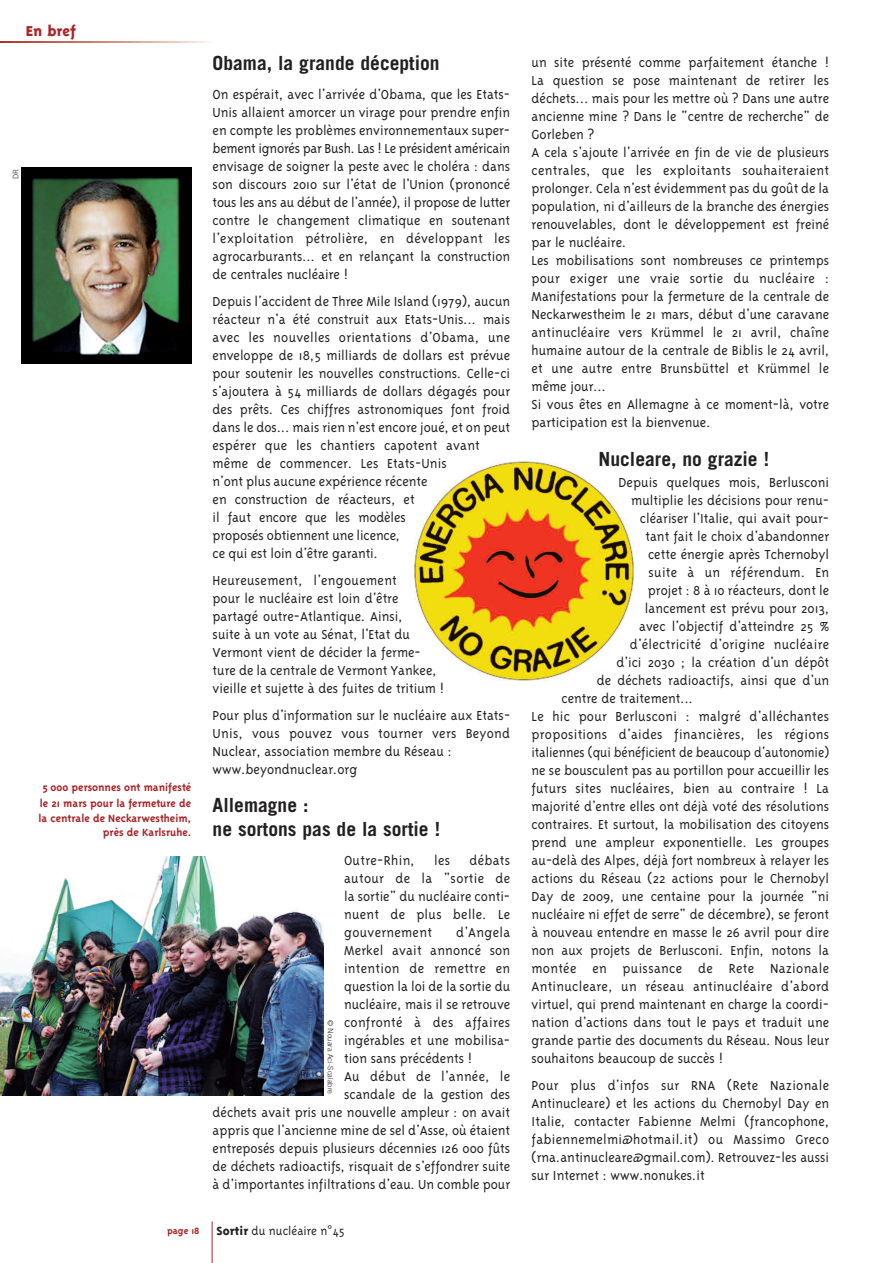
<style>
.page{position:relative;width:893px;height:1263px;background:#fff}
.page>*{position:absolute;margin:0;border:0;box-sizing:border-box;transform-origin:0 0}
.t1{font:700 19.5px/23.4px "Trade Gothic LT Std";color:#231f20}
.t2{font:800 16.5px "Triplex";color:#ab2428}
.t3{font:300 15px/18px "Triplex";color:#231f20}
.t4{font:300 15px "Triplex";letter-spacing:.02em;color:#231f20}
.t5{font:300 13.5px "Triplex";color:#231f20}
.t6{font:700 12px/15.9px "Triplex";color:#ab2428}
.t7{font:700 10.5px "Triplex";color:#ab2428}
.t8{font:300 7.5px "Trade Gothic LT Std";color:#231f20}
.s1{font-weight:800}
.s2{font-family:"Arial Narrow";font-weight:400}
</style>
<div class="page">
<svg style="left:0;top:41px;width:210px;height:2px"></svg>
<hr style="left:212px;top:1221px;width:1px;height:42px;background:#ab2428">
<img style="left:21px;top:168px;width:170px;height:196px">
<img style="left:414px;top:461px;width:220px;height:220px">
<img style="left:0;top:856px;width:324px;height:240px">
<p class="t2" style="left:26px;top:21px;width:52px">En bref</p>
<p class="t8" style="left:13px;top:179px;width:12px;rotate:-90deg">DR</p>
<p class="t6" style="left:40px;top:779px;width:153px">5 000 personnes ont manifesté le 21 mars pour la fermeture de</p>
<p class="t6" style="left:39px;top:810px;width:154px;line-height:14.4px;text-align:right">la centrale de Neckarwestheim, près de Karlsruhe.</p>
<h1 class="t1" style="left:213px;top:53px;width:228px">Obama, la grande déception</h1>
<p class="t3" style="left:213px;top:84px;width:299px;text-align:justify">On espérait, avec l'arrivée d'Obama, que les Etats-Unis allaient amorcer un virage pour prendre enfin en compte les problèmes environnementaux super&shy;bement ignorés par Bush. Las ! Le président américain envisage de soigner la peste avec le choléra : dans son discours 2010 sur l'état de l'Union (prononcé tous les ans au début de l'année), il propose de lutter contre le changement climatique en soutenant l'exploitation pétrolière, en développant les agrocarburants... et en relançant la construction de centrales nucléaire !</p>
<p class="t3" style="left:213px;top:291px;width:299px">Depuis l'accident de Three Mile Island (1979), aucun réacteur n'a été construit aux Etats-Unis... mais avec les nouvelles orientations d'Obama, une enveloppe de 18,5 milliards de dollars est prévue pour soutenir les nouvelles constructions. Celle-ci s'ajoutera à 54 milliards de dollars dégagés pour des prêts. Ces chiffres astronomiques font froid dans le dos... mais rien n'est encore joué, et on peut espérer que les chantiers capotent avant même de commencer. Les Etats-Unis<br>n'ont plus aucune expérience récente<br>en construction de réacteurs, et<br>il faut encore que les modèles<br>proposés obtiennent une licence,<br>ce qui est loin d'être garanti.</p>
<p class="t3" style="left:213px;top:570px;width:233px">Heureusement, l'engouement<br>pour le nucléaire est loin d'être partagé outre-Atlantique. Ainsi,<br>suite à un vote au Sénat, l'Etat du Vermont vient de décider la ferme&shy;ture de la centrale de Vermont Yankee, vieille et sujette à des fuites de tritium !</p>
<p class="t3" style="left:213px;top:705px;width:299px">Pour plus d'information sur le nucléaire aux Etats-Unis, vous pouvez vous tourner vers Beyond Nuclear, association membre du Réseau : www.beyondnuclear.org</p>
<h1 class="t1" style="left:213px;top:796px;width:229px">Allemagne :<br>ne sortons pas de la sortie !</h1>
<p class="t4" style="left:344px;top:850px;width:72px">Outre-Rhin,</p>
<p class="t3" style="left:434px;top:850px;width:18px">les</p>
<p class="t3" style="left:344px;top:850px;width:168px;text-align:justify;text-indent:125px">débats autour de la "sortie de la sortie" du nucléaire conti&shy;nuent de plus belle. Le gouvernement</p>
<p class="t3" style="left:456px;top:922px;width:56px">d'Angela</p>
<p class="t3" style="left:344px;top:940px;width:168px">Merkel avait annoncé son</p>
<p class="t4" style="left:344px;top:958px;width:168px">intention de remettre en</p>
<p class="t3" style="left:344px;top:976px;width:168px">question la loi de la sortie du</p>
<p class="t3" style="left:344px;top:994px;width:168px">nucléaire, mais il se retrouve</p>
<p class="t4" style="left:344px;top:1012px;width:168px">confronté à des affaires</p>
<p class="t3" style="left:344px;top:1030px;width:168px">ingérables et une mobilisa-</p>
<p class="t3" style="left:344px;top:1048px;width:130px">tion sans précédents !</p>
<p class="t4" style="left:344px;top:1066px;width:168px">Au début de l'année, le</p>
<p class="t3" style="left:344px;top:1084px;width:168px">scandale de la gestion des</p>
<p class="t3" style="left:213px;top:1102px;width:299px">déchets avait pris une nouvelle ampleur : on avait</p>
<p class="t3" style="left:213px;top:1120px;width:299px">appris que l'ancienne mine de sel d'Asse, où étaient</p>
<p class="t3" style="left:213px;top:1138px;width:299px">entreposés depuis plusieurs décennies 126 000 fûts</p>
<p class="t3" style="left:213px;top:1156px;width:299px">de déchets radioactifs, risquait de s'effondrer suite</p>
<p class="t3" style="left:213px;top:1174px;width:299px">à d'importantes infiltrations d'eau. Un comble pour</p>
<p class="t8" style="left:333px;top:1020px;width:75px;rotate:90deg">© Nouara Aci-Scalabre</p>
<p class="t7" style="left:167px;top:1224px;width:34px">page 18</p>
<p class="t5" style="left:217px;top:1222px;width:130px"><span class="s1">Sortir</span> du nucléaire n<span class="s2">°</span>45</p>
<p class="t3" style="left:531px;top:53px;width:299px">un site présenté comme parfaitement étanche !<br>La question se pose maintenant de retirer les déchets... mais pour les mettre où ? Dans une autre ancienne mine ? Dans le "centre de recherche" de Gorleben ?<br>A cela s'ajoute l'arrivée en fin de vie de plusieurs centrales, que les exploitants souhaiteraient prolonger. Cela n'est évidemment pas du goût de la population, ni d'ailleurs de la branche des énergies renouvelables, dont le développement est freiné par le nucléaire.<br>Les mobilisations sont nombreuses ce printemps pour exiger une vraie sortie du nucléaire :<br>Manifestations pour la fermeture de la centrale de Neckarwestheim le 21 mars, début d'une caravane antinucléaire vers Krümmel le 21 avril, chaîne humaine autour de la centrale de Biblis le 24 avril, et une autre entre Brunsbüttel et Krümmel le même jour...<br>Si vous êtes en Allemagne à ce moment-là, votre participation est la bienvenue.</p>
<h1 class="t1" style="left:598px;top:449px;width:172px">Nucleare, no grazie !</h1>
<p class="t3" style="left:619px;top:472px;width:212px">Depuis quelques mois, Berlusconi</p>
<p class="t3" style="left:631px;top:490px;width:199px">multiplie les décisions pour renu-</p>
<p class="t3" style="left:640px;top:508px;width:191px">cléariser l'Italie, qui avait pour-</p>
<p class="t3" style="left:645px;top:526px;width:185px">tant fait le choix d'abandonner</p>
<p class="t3" style="left:648px;top:544px;width:183px">cette énergie après Tchernobyl</p>
<p class="t4" style="left:648px;top:563px;width:182px">suite à un référendum. En</p>
<p class="t3" style="left:648px;top:580px;width:183px">projet : 8 à 10 réacteurs, dont le</p>
<p class="t3" style="left:645px;top:598px;width:186px">lancement est prévu pour 2013,</p>
<p class="t3" style="left:639px;top:616px;width:192px">avec l'objectif d'atteindre 25 %</p>
<p class="t3" style="left:630px;top:634px;width:201px">d'électricité d'origine nucléaire</p>
<p class="t3" style="left:616px;top:652px;width:214px">d'ici 2030 ; la création d'un dépôt</p>
<p class="t3" style="left:597px;top:670px;width:234px">de déchets radioactifs, ainsi que d'un</p>
<p class="t3" style="left:561px;top:688px;width:133px">centre de traitement...</p>
<p class="t3" style="left:531px;top:706px;width:299px">Le hic pour Berlusconi : malgré d'alléchantes</p>
<p class="t4" style="left:531px;top:725px;width:299px">propositions d'aides financières, les régions</p>
<p class="t3" style="left:531px;top:742px;width:299px">italiennes (qui bénéficient de beaucoup d'autonomie)</p>
<p class="t3" style="left:531px;top:760px;width:299px">ne se bousculent pas au portillon pour accueillir les</p>
<p class="t3" style="left:531px;top:778px;width:299px">futurs sites nucléaires, bien au contraire ! La</p>
<p class="t3" style="left:531px;top:796px;width:299px">majorité d'entre elles ont déjà voté des résolutions</p>
<p class="t3" style="left:531px;top:814px;width:299px">contraires. Et surtout, la mobilisation des citoyens</p>
<p class="t3" style="left:531px;top:832px;width:299px">prend une ampleur exponentielle. Les groupes</p>
<p class="t3" style="left:531px;top:850px;width:299px">au-delà des Alpes, déjà fort nombreux à relayer les</p>
<p class="t3" style="left:531px;top:868px;width:299px">actions du Réseau (22 actions pour le Chernobyl</p>
<p class="t3" style="left:531px;top:886px;width:299px">Day de 2009, une centaine pour la journée "ni</p>
<p class="t3" style="left:531px;top:904px;width:299px">nucléaire ni effet de serre" de décembre), se feront</p>
<p class="t3" style="left:531px;top:922px;width:299px">à nouveau entendre en masse le 26 avril pour dire</p>
<p class="t3" style="left:531px;top:940px;width:299px">non aux projets de Berlusconi. Enfin, notons la</p>
<p class="t4" style="left:531px;top:959px;width:299px">montée en puissance de Rete Nazionale</p>
<p class="t4" style="left:531px;top:977px;width:299px">Antinucleare, un réseau antinucléaire d'abord</p>
<p class="t3" style="left:531px;top:994px;width:299px">virtuel, qui prend maintenant en charge la coordi-</p>
<p class="t3" style="left:531px;top:1012px;width:299px">nation d'actions dans tout le pays et traduit une</p>
<p class="t3" style="left:531px;top:1030px;width:299px">grande partie des documents du Réseau. Nous leur</p>
<p class="t3" style="left:531px;top:1048px;width:193px">souhaitons beaucoup de succès !</p>
<p class="t3" style="left:531px;top:1075px;width:299px;text-align:justify">Pour plus d'infos sur RNA (Rete Nazionale Antinucleare) et les actions du Chernobyl Day en Italie, contacter Fabienne Melmi (francophone, fabiennemelmi@hotmail.it) ou Massimo Greco (rna.antinucleare@gmail.com). Retrouvez-les aussi sur Internet : www.nonukes.it</p>
</div>
